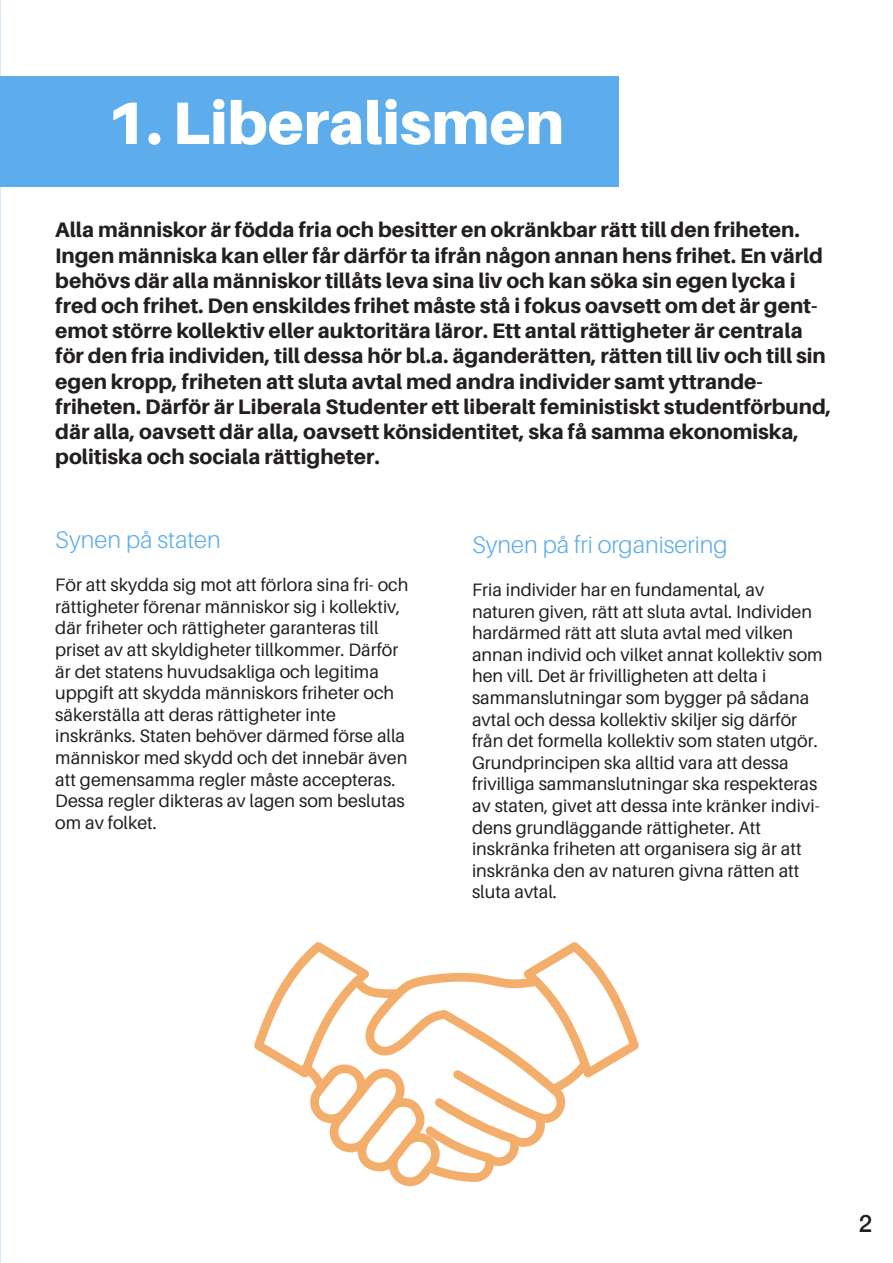
<style>
.page{position:relative;width:893px;height:1263px;background:#fff}
.page>*{position:absolute;margin:0;border:0;box-sizing:border-box;transform-origin:0 0}
.t1{font:900 60px "Aileron";color:#fff}
.t2{font:300 24px "Aileron";color:#5dadec}
.t3{font:500 24px "Helvetica Neue";color:#231f20}
.t4{font:800 21px/25.2px "Aileron";color:#231f20}
.t5{font:18px/21.6px "Aileron";color:#231f20}
</style>
<div class="page">
<div style="left:0;top:77px;width:619px;height:110px;background:#5dadec"></div>
<svg style="left:254px;top:942px;width:385px;height:244px"></svg>
<p class="t1" style="left:106px;top:88px;width:459px">1. Liberalismen</p>
<p class="t4" style="left:55px;top:217px;width:772px">Alla människor är födda fria och besitter en okränkbar rätt till den friheten.<br>Ingen människa kan eller får därför ta ifrån någon annan hens frihet. En värld behövs där alla människor tillåts leva sina liv och kan söka sin egen lycka i fred och frihet. Den enskildes frihet måste stå i fokus oavsett om det är gent&shy;emot större kollektiv eller auktoritära läror. Ett antal rättigheter är centrala för den fria individen, till dessa hör bl.a. äganderätten, rätten till liv och till sin egen kropp, friheten att sluta avtal med andra individer samt yttrande-</p>
<p class="t4" style="left:55px;top:394px;width:777px">friheten. Därför är Liberala Studenter ett liberalt feministiskt studentförbund, där alla, oavsett där alla, oavsett könsidentitet, ska få samma ekonomiska, politiska och sociala rättigheter.</p>
<p class="t2" style="left:55px;top:526px;width:167px">Synen på staten</p>
<p class="t5" style="left:55px;top:574px;width:355px">För att skydda sig mot att förlora sina fri- och rättigheter förenar människor sig i kollektiv, där friheter och rättigheter garanteras till</p>
<p class="t5" style="left:55px;top:639px;width:345px">priset av att skyldigheter tillkommer. Därför är det statens huvudsakliga och legitima uppgift att skydda människors friheter och säkerställa att deras rättigheter inte</p>
<p class="t5" style="left:55px;top:725px;width:354px">inskränks. Staten behöver därmed förse alla människor med skydd och det innebär även att gemensamma regler måste accepteras.<br>Dessa regler dikteras av lagen som beslutas om av folket.</p>
<p class="t2" style="left:472px;top:531px;width:257px">Synen på fri organisering</p>
<p class="t5" style="left:472px;top:579px;width:294px">Fria individer har en fundamental, av</p>
<p class="t5" style="left:472px;top:601px;width:352px">naturen given, rätt att sluta avtal. Individen hardärmed rätt att sluta avtal med vilken annan individ och vilket annat kollektiv som hen vill. Det är frivilligheten att delta i</p>
<p class="t5" style="left:472px;top:687px;width:347px">sammanslutningar som bygger på sådana avtal och dessa kollektiv skiljer sig därför från det formella kollektiv som staten utgör.<br>Grundprincipen ska alltid vara att dessa</p>
<p class="t5" style="left:472px;top:774px;width:349px">frivilliga sammanslutningar ska respekteras av staten, givet att dessa inte kränker indivi&shy;dens grundläggande rättigheter. Att</p>
<p class="t5" style="left:472px;top:838px;width:331px">inskränka friheten att organisera sig är att inskränka den av naturen givna rätten att sluta avtal.</p>
<p class="t3" style="left:859px;top:1204px;width:15px">2</p>
</div>
